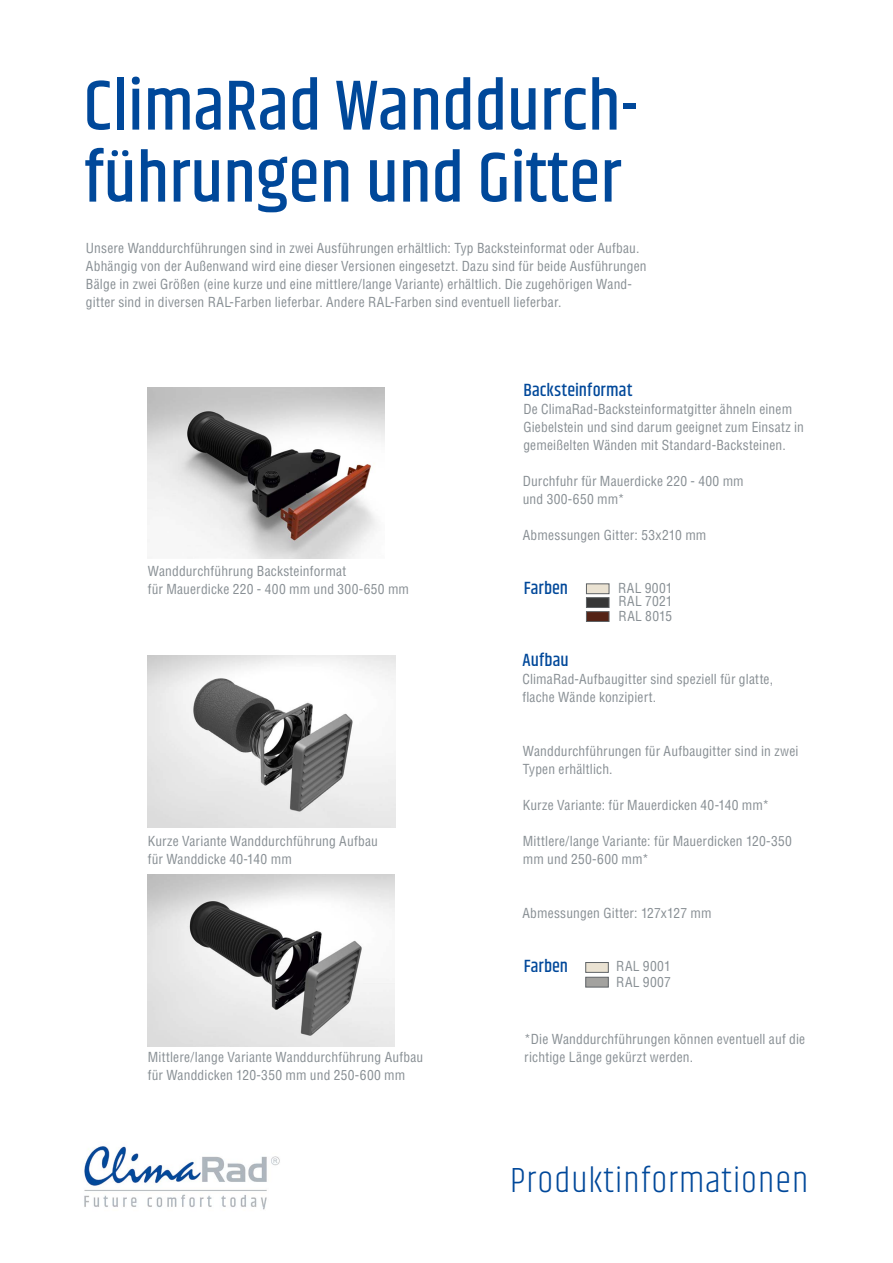
<style>
.page{position:relative;width:893px;height:1263px;background:#fff}
.page>*{position:absolute;margin:0;border:0;box-sizing:border-box;transform-origin:0 0}
.t1{font:500 72px/72px "Khand";color:#00489a}
.t2{font:300 36px "Khand";letter-spacing:.03em;color:#00489a}
.t3{font:500 18px "Khand";letter-spacing:.005em;color:#00489a}
.t4{font:condensed 13.5px/18px "Helvetica LT Std";letter-spacing:.015em;color:#888f94}
</style>
<div class="page">
<div style="left:585px;top:962px;width:23px;height:10px;background:#eae2d2;border:1px solid #5e6265"></div>
<div style="left:585px;top:977px;width:23px;height:10px;background:#a3a29f;border:1px solid #5e6265"></div>
<img style="left:148px;top:388px;width:237px;height:170px">
<img style="left:148px;top:874px;width:247px;height:172px">
<div style="left:586px;top:584px;width:23px;height:10px;background:#eae2d2;border:1px solid #5e6265"></div>
<div style="left:586px;top:597px;width:23px;height:11px;background:#373737;border:1px solid #5e6265"></div>
<div style="left:586px;top:611px;width:23px;height:11px;background:#542316;border:1px solid #5e6265"></div>
<img style="left:148px;top:656px;width:247px;height:172px">
<img style="left:84px;top:1146px;width:196px;height:64px">
<h1 class="t1" style="left:84px;top:74px;width:557px">ClimaRad Wanddurch&shy;führungen und Gitter</h1>
<p class="t4" style="left:86px;top:239px;width:562px">Unsere Wanddurchführungen sind in zwei Ausführungen erhältlich: Typ Backsteinformat oder Aufbau.<br>Abhängig von der Außenwand wird eine dieser Versionen eingesetzt. Dazu sind für beide Ausführungen Bälge in zwei Größen (eine kurze und eine mittlere/lange Variante) erhältlich. Die zugehörigen Wand&shy;gitter sind in diversen RAL-Farben lieferbar. Andere RAL-Farben sind eventuell lieferbar.</p>
<h3 class="t3" style="left:523px;top:379px;width:111px">Backsteinformat</h3>
<p class="t4" style="left:523px;top:400px;width:282px">De ClimaRad-Backsteinformatgitter ähneln einem<br>Giebelstein und sind darum geeignet zum Einsatz in gemeißelten Wänden mit Standard-Backsteinen.</p>
<p class="t4" style="left:148px;top:562px;width:263px">Wanddurchführung Backsteinformat<br>für Mauerdicke 220 - 400 mm und 300-650 mm</p>
<p class="t4" style="left:148px;top:832px;width:232px">Kurze Variante Wanddurchführung Aufbau für Wanddicke 40-140 mm</p>
<p class="t4" style="left:148px;top:1048px;width:277px">Mittlere/lange Variante Wanddurchführung Aufbau für Wanddicken 120-350 mm und 250-600 mm</p>
<p class="t4" style="left:523px;top:472px;width:223px">Durchfuhr für Mauerdicke 220 - 400 mm und 300-650 mm*</p>
<p class="t4" style="left:523px;top:526px;width:185px">Abmessungen Gitter: 53x210 mm</p>
<h3 class="t3" style="left:524px;top:577px;width:46px">Farben</h3>
<p class="t4" style="left:618px;top:580px;width:56px;line-height:14.2px;text-align:justify">RAL 9001<br>RAL 7021<br>RAL 8015</p>
<h3 class="t3" style="left:522px;top:649px;width:48px">Aufbau</h3>
<p class="t4" style="left:522px;top:670px;width:252px">ClimaRad-Aufbaugitter sind speziell für glatte, flache Wände konzipiert.</p>
<p class="t4" style="left:523px;top:742px;width:277px">Wanddurchführungen für Aufbaugitter sind in zwei<br>Typen erhältlich.</p>
<p class="t4" style="left:523px;top:796px;width:248px">Kurze Variante: für Mauerdicken 40-140 mm*</p>
<p class="t4" style="left:523px;top:832px;width:271px">Mittlere/lange Variante: für Mauerdicken 120-350 mm und 250-600 mm*</p>
<p class="t4" style="left:522px;top:904px;width:191px">Abmessungen Gitter: 127x127 mm</p>
<h3 class="t3" style="left:524px;top:955px;width:46px">Farben</h3>
<p class="t4" style="left:616px;top:958px;width:56px;line-height:15.6px">RAL 9001<br>RAL 9007</p>
<p class="t4" style="left:524px;top:1030px;width:283px">*Die Wanddurchführungen können eventuell auf die richtige Länge gekürzt werden.</p>
<h2 class="t2" style="left:510px;top:1159px;width:300px">Produktinformationen</h2>
</div>
